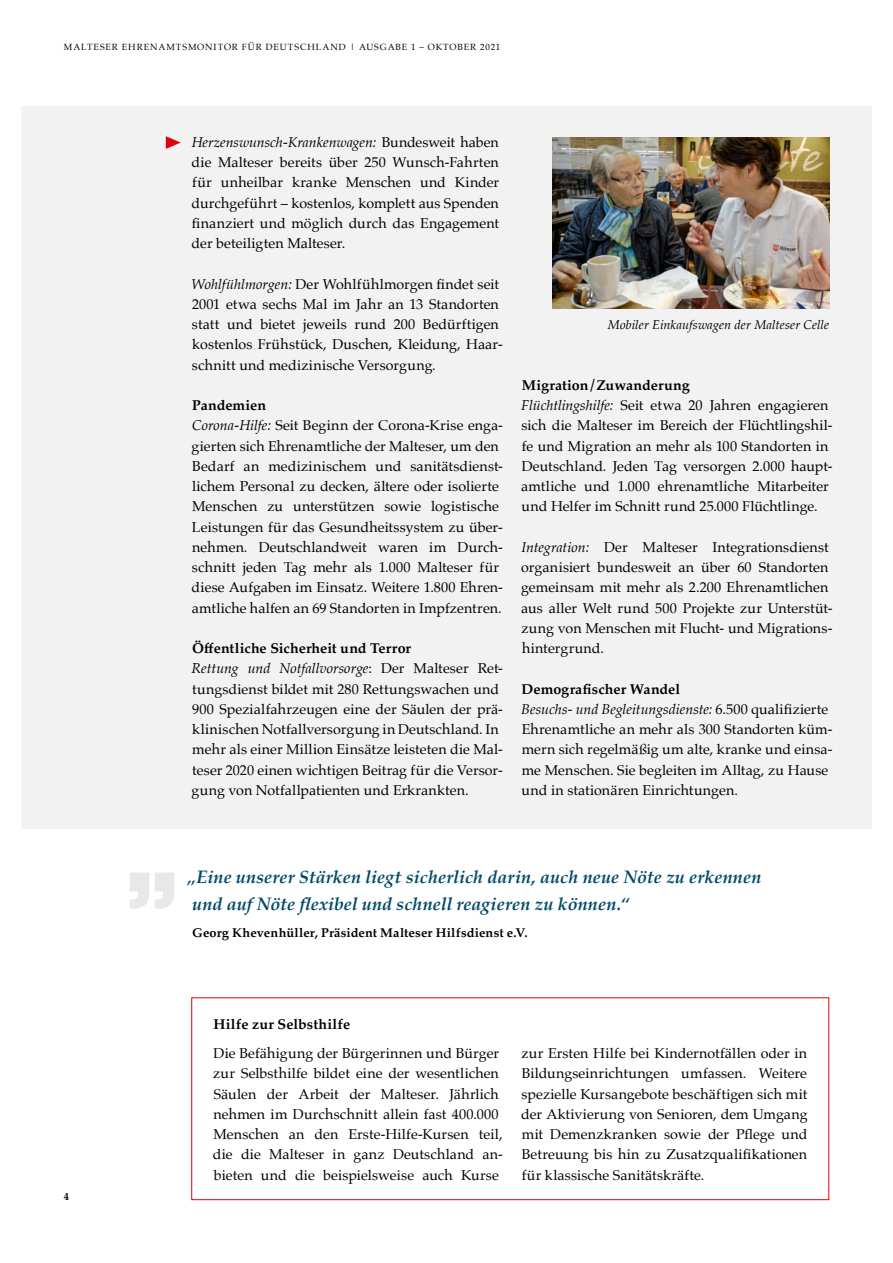
<style>
.page{position:relative;width:893px;height:1263px;background:#fff}
.page>*{position:absolute;margin:0;border:0;box-sizing:border-box;transform-origin:0 0}
.t1{font:italic 700 18px/27px "Palatino";letter-spacing:.005em;color:#004a68}
.t2{font:14.25px/20.2px "Palatino";letter-spacing:.005em;color:#000}
.t3{font:700 14.25px "Palatino";letter-spacing:.015em;color:#000}
.t4{font:700 12.75px "Palatino";letter-spacing:.015em;color:#000}
.t5{font:italic 12.75px "Palatino";letter-spacing:.005em;color:#000}
.t6{font:700 10.5px "Palatino";color:#000}
.t7{font:9px "Palatino";letter-spacing:.1em;color:#000}
.s1{font-style:italic}
.s2{font-weight:700}
</style>
<div class="page">
<div style="left:191px;top:997px;width:638px;height:203px;background:#fff;border:1px solid #e3000b"></div>
<div style="left:21px;top:106px;width:851px;height:723px;background:#f2f2f2"></div>
<svg style="left:130px;top:872px;width:44px;height:37px"></svg>
<svg style="left:166px;top:136px;width:15px;height:13px"></svg>
<img style="left:553px;top:137px;width:276px;height:172px">
<p class="t7" style="left:64px;top:39px;width:438px">MALTESER EHRENAMTSMONITOR FÜR DEUTSCHLAND | AUSGABE 1 – OKTOBER 2021</p>
<p class="t2" style="left:192px;top:132px;width:309px;text-align:justify"><span class="s1">Herzenswunsch-Krankenwagen:</span> Bundesweit haben die Malteser bereits über 250 Wunsch-Fahrten für unheilbar kranke Menschen und Kinder durchgeführt – kostenlos, komplett aus Spenden finanziert und möglich durch das Engagement der beteiligten Malteser.</p>
<p class="t2" style="left:192px;top:273px;width:313px"><span class="s1">Wohlfühlmorgen:</span> Der Wohlfühlmorgen findet seit 2001 etwa sechs Mal im Jahr an 13 Standorten statt und bietet jeweils rund 200 Bedürftigen kostenlos Frühstück, Duschen, Kleidung, Haar&shy;schnitt und medizinische Versorgung.</p>
<p class="t2" style="left:192px;top:395px;width:313px"><span class="s2">Pandemien<br></span><span class="s1">Corona-Hilfe:</span> Seit Beginn der Corona-Krise enga&shy;gierten sich Ehrenamtliche der Malteser, um den Bedarf an medizinischem und sanitätsdienst&shy;lichem Personal zu decken, ältere oder isolierte Menschen zu unterstützen sowie logistische Leistungen für das Gesundheitssystem zu über&shy;nehmen. Deutschlandweit waren im Durch&shy;schnitt jeden Tag mehr als 1.000 Malteser für diese Aufgaben im Einsatz. Weitere 1.800 Ehren&shy;amtliche halfen an 69 Standorten in Impfzentren.</p>
<p class="t2" style="left:191px;top:638px;width:313px"><span class="s2">Öffentliche Sicherheit und Terror<br></span><span class="s1">Rettung und Notfallvorsorge</span>: Der Malteser Ret&shy;tungsdienst bildet mit 280 Rettungswachen und 900 Spezialfahrzeugen eine der Säulen der prä&shy;klinischen Notfallversorgung in Deutschland. In mehr als einer Million Einsätze leisteten die Mal&shy;teser 2020 einen wichtigen Beitrag für die Versor&shy;gung von Notfallpatienten und Erkrankten.</p>
<p class="t5" style="left:608px;top:314px;width:223px">Mobiler Einkaufswagen der Malteser Celle</p>
<p class="t2" style="left:521px;top:375px;width:313px"><span class="s2">Migration/Zuwanderung<br></span><span class="s1">Flüchtlingshilfe:</span> Seit etwa 20 Jahren engagieren sich die Malteser im Bereich der Flüchtlingshil&shy;fe und Migration an mehr als 100 Standorten in Deutschland. Jeden Tag versorgen 2.000 haupt&shy;amtliche und 1.000 ehrenamtliche Mitarbeiter und Helfer im Schnitt rund 25.000 Flüchtlinge.</p>
<p class="t2" style="left:521px;top:537px;width:313px"><span class="s1">Integration:</span> Der Malteser Integrationsdienst organisiert bundesweit an über 60 Standorten gemeinsam mit mehr als 2.200 Ehrenamtlichen aus aller Welt rund 500 Projekte zur Unterstüt&shy;zung von Menschen mit Flucht- und Migrations&shy;hintergrund.</p>
<p class="t2" style="left:521px;top:678px;width:313px"><span class="s2">Demografischer Wandel<br></span><span class="s1">Besuchs- und Begleitungsdienste:</span> 6.500 qualifizierte Ehrenamtliche an mehr als 300 Standorten küm&shy;mern sich regelmäßig um alte, kranke und einsa&shy;me Menschen. Sie begleiten im Alltag, zu Hause und in stationären Einrichtungen.</p>
<p class="t1" style="left:187px;top:863px;width:576px">„Eine unserer Stärken liegt sicherlich darin, auch neue Nöte zu erkennen und auf Nöte flexibel und schnell reagieren zu können.“</p>
<p class="t4" style="left:192px;top:921px;width:337px">Georg Khevenhüller, Präsident Malteser Hilfsdienst e.V.</p>
<p class="t6" style="left:64px;top:1187px;width:7px">4</p>
<p class="t3" style="left:213px;top:1012px;width:138px">Hilfe zur Selbsthilfe</p>
<p class="t2" style="left:213px;top:1043px;width:292px">Die Befähigung der Bürgerinnen und Bürger zur Selbsthilfe bildet eine der wesentlichen Säulen der Arbeit der Malteser. Jährlich nehmen im Durchschnitt allein fast 400.000<br>Menschen an den Erste-Hilfe-Kursen teil, die die Malteser in ganz Deutschland an&shy;bieten und die beispielsweise auch Kurse</p>
<p class="t2" style="left:521px;top:1043px;width:288px;text-align:justify">zur Ersten Hilfe bei Kindernotfällen oder in Bildungseinrichtungen umfassen. Weitere spezielle Kursangebote beschäftigen sich mit der Aktivierung von Senioren, dem Umgang mit Demenzkranken sowie der Pflege und Betreuung bis hin zu Zusatzqualifikationen für klassische Sanitätskräfte.</p>
</div>
